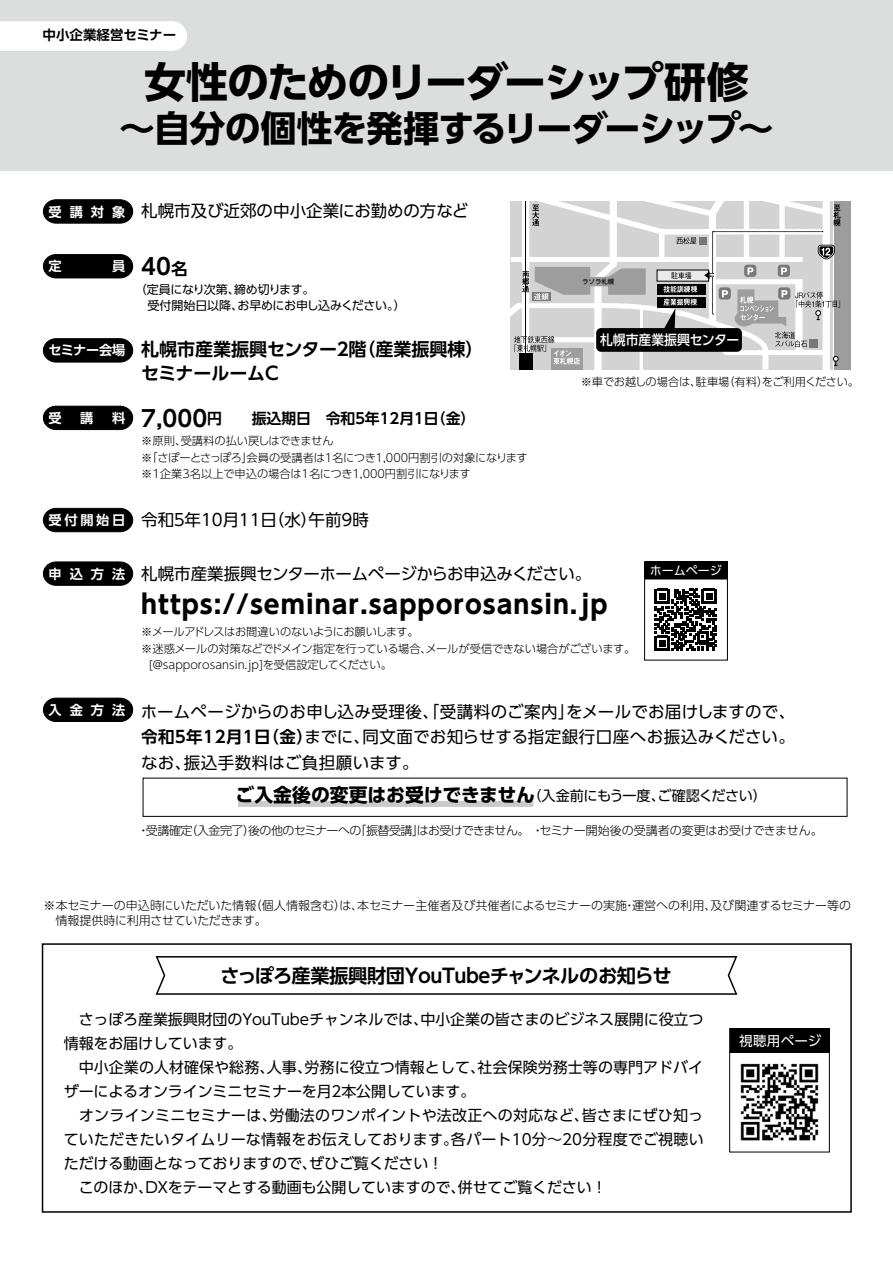
<style>
.page{position:relative;width:893px;height:1263px;background:#fff}
.page>*{position:absolute;margin:0;border:0;box-sizing:border-box;transform-origin:0 0}
.t1{font:700 42px "UD Shin Go Pro";letter-spacing:-.045em;color:#000}
.t2{font:700 36px "UD Shin Go Pro";letter-spacing:-.035em;color:#000}
.t3{font:700 25.65px "UD Shin Go Pro";letter-spacing:.04em;color:#000}
.t4{font:700 22.5px "UD Shin Go Pro De";color:#000}
.t5{font:700 19.2px "UD Shin Go Pro De";letter-spacing:-.02em;color:#000}
.t6{font:700 18.9px "UD Shin Go Pro";color:#000}
.t7{font:700 18px/24px "UD Shin Go Pro De";color:#000}
.t8{font:16.5px "UD Shin Go Pro";color:#000}
.t9{font:16.5px/25.5px "UD Shin Go Pro";letter-spacing:.025em;color:#000}
.t10{font:16.5px "UD Shin Go Pro";letter-spacing:-.02em;color:#000}
.t11{font:16.5px "UD Shin Go Pro";letter-spacing:.03em;color:#000}
.t12{font:700 16.5px "UD Shin Go Pro De";letter-spacing:.03em;color:#000}
.t13{font:15px/24px "UD Shin Go Pro";letter-spacing:-.01em;color:#000}
.t14{font:15px/24px "UD Shin Go Pro";letter-spacing:.01em;color:#000}
.t15{font:15px "UD Shin Go Pro";letter-spacing:.015em;color:#000}
.t16{font:700 14.85px "UD Shin Go Pro De";color:#000}
.t17{font:14.1px "UD Shin Go Pro";letter-spacing:-.03em;color:#000}
.t18{font:500 13.65px "UD Shin Go Pro";color:#fff;scale:.94 1}
.t19{font:700 13.5px "UD Shin Go Pro De";color:#000}
.t20{font:13.5px "UD Shin Go Pro";letter-spacing:.02em;color:#fff}
.t21{font:700 13.2px "UD Shin Go Pro De";letter-spacing:.405em;color:#fff}
.t22{font:300 12px/14.9px "UD Shin Go Pro";letter-spacing:-.02em;color:#000}
.t23{font:300 12px "UD Shin Go Pro";letter-spacing:.005em;color:#000}
.t24{font:12px/16.5px "UD Shin Go Pro";letter-spacing:-.025em;color:#000}
.t25{font:300 12px "UD Shin Go Pro";letter-spacing:-.055em;color:#000}
.t26{font:300 12px "UD Shin Go Pro";letter-spacing:-.04em;color:#000}
.t27{font:12px "UD Shin Go Pro";color:#000}
.t28{font:12px "UD Shin Go Pro";color:#fff}
.t29{font:300 11.25px/16.5px "UD Shin Go Pro";letter-spacing:-.01em;color:#000}
.t30{font:300 11.25px/16.5px "UD Shin Go Pro";letter-spacing:-.03em;color:#000}
.t31{font:500 6.45px "Gothic MB101 Pro";color:#000}
.s1{font-family:"UD Shin Go Pro";font-weight:400}
</style>
<div class="page">
<div style="left:0;top:0;width:893px;height:170px;background:#dcdddd"></div>
<div style="left:0;top:21px;width:187px;height:30px;background:#fff"></div>
<div style="left:42px;top:943px;width:810px;height:270px;border:2px solid #000"></div>
<svg style="left:155px;top:956px;width:583px;height:39px"></svg>
<div style="left:730px;top:1028px;width:99px;height:24px;background:#000"></div>
<div style="left:729px;top:1028px;width:101px;height:25px;border:1px solid #000"></div>
<div style="left:729px;top:1052px;width:101px;height:100px;border:1px solid #000"></div>
<img style="left:740px;top:1063px;width:79px;height:78px">
<div style="left:644px;top:561px;width:84px;height:99px;border:1px solid #000"></div>
<div style="left:645px;top:562px;width:82px;height:17px;background:#000"></div>
<div style="left:644px;top:561px;width:84px;height:18px;border:1px solid #000"></div>
<svg style="left:655px;top:589px;width:62px;height:62px"></svg>
<div style="left:834px;top:201px;width:16px;height:169px;background:#9d9d9e"></div>
<svg style="left:510px;top:201px;width:313px;height:169px;background:#d5d5d6"></svg>
<div style="left:551px;top:348px;width:31px;height:22px;background:#9d9d9e"></div>
<div style="left:519px;top:353px;width:13px;height:17px;background:#000"></div>
<svg style="left:514px;top:201px;width:327px;height:165px"></svg>
<svg style="left:43px;top:405px;width:90px;height:25px;background:#161616"></svg>
<svg style="left:43px;top:338px;width:90px;height:25px;background:#141414"></svg>
<svg style="left:43px;top:199px;width:90px;height:25px;background:#141414"></svg>
<svg style="left:43px;top:254px;width:90px;height:25px;background:#151515"></svg>
<svg style="left:43px;top:508px;width:90px;height:24px;background:#0f0f0f"></svg>
<svg style="left:43px;top:561px;width:90px;height:25px;background:#141414"></svg>
<svg style="left:43px;top:697px;width:90px;height:25px;background:#151515"></svg>
<div style="left:143px;top:778px;width:704px;height:39px;border:1px solid #000"></div>
<div style="left:238px;top:801px;width:295px;height:6px;background:#c9caca"></div>
<p class="t19" style="left:43px;top:24px;width:135px">中小企業経営セミナー</p>
<h1 class="t1" style="left:144px;top:48px;width:606px">女性のためのリーダーシップ研修</h1>
<h2 class="t2" style="left:119px;top:99px;width:656px">～自分の個性を発揮するリーダーシップ~</h2>
<p class="t21" style="left:48px;top:201px;width:78px">受講対象</p>
<p class="t8" style="left:141px;top:198px;width:329px">札幌市及び近郊の中小企業にお勤めの方など</p>
<p class="t21" style="left:48px;top:256px;width:15px">定</p>
<p class="t21" style="left:112px;top:256px;width:15px">員</p>
<h3 class="t4" style="left:141px;top:248px;width:31px">40</h3>
<p class="t12" style="left:171px;top:256px;width:18px">名</p>
<p class="t24" style="left:237px;top:281px;width:170px;text-indent:-103px">（定員になり次第、<br>お早めにお申し込みください (。</p>
<p class="t24" style="left:234px;top:281px;width:82px">締め切ります。</p>
<p class="t27" style="left:148px;top:296px;width:97px">受付開始日以降、</p>
<p class="t31" style="left:582px;top:276px;width:34px">ラソラ札幌</p>
<p class="t21" style="left:48px;top:340px;width:78px">セミナー会場</p>
<p class="t7" style="left:141px;top:337px;width:198px">札幌市産業振興センターセミナールームC</p>
<p class="t7" style="left:349px;top:337px;width:136px">（階産業振興棟(</p>
<p class="t7" style="left:334px;top:337px;width:19px">２</p>
<p class="t18" style="left:600px;top:329px;width:150px">札幌市産業振興センター</p>
<p class="t30" style="left:723px;top:373px;width:137px">（有料をご利用ください。</p>
<p class="t29" style="left:757px;top:373px;width:13px">）</p>
<p class="t29" style="left:581px;top:373px;width:122px">※車でお越しの場合は、</p>
<p class="t29" style="left:696px;top:373px;width:35px">駐車場</p>
<p class="t21" style="left:48px;top:407px;width:15px">受</p>
<p class="t21" style="left:80px;top:407px;width:15px">講</p>
<p class="t21" style="left:112px;top:407px;width:15px">料</p>
<p class="t21" style="left:48px;top:509px;width:78px">受付開始日</p>
<h3 class="t4" style="left:141px;top:400px;width:67px">7,000</h3>
<p class="t29" style="left:181px;top:432px;width:155px">受講料の払い戻しはできません</p>
<p class="t16" style="left:365px;top:406px;width:112px">年12月1 （日金(</p>
<p class="t16" style="left:207px;top:406px;width:150px">円<span class="s1">　　</span>振込期日　令和</p>
<p class="t16" style="left:353px;top:406px;width:16px">５</p>
<p class="t29" style="left:141px;top:432px;width:388px">※原則、<br>※「さぽーとさっぽろ会員の受講者は1名につき1,000円割引の対象になります</p>
<p class="t29" style="left:141px;top:449px;width:331px;text-indent:100px">」<br>※1企業3名以上で申込の場合は1名につき1,000円割引になります</p>
<p class="t8" style="left:309px;top:506px;width:62px">午前9時</p>
<p class="t8" style="left:185px;top:506px;width:134px">年10月11 （日水）</p>
<p class="t8" style="left:141px;top:506px;width:34px">令和</p>
<p class="t8" style="left:171px;top:506px;width:18px">５</p>
<p class="t21" style="left:48px;top:563px;width:78px">申込方法</p>
<p class="t10" style="left:141px;top:560px;width:452px">札幌市産業振興センターホームページからお申込みください。</p>
<h3 class="t3" style="left:141px;top:584px;width:468px">https://seminar.sapporosansin.jp</h3>
<p class="t30" style="left:141px;top:623px;width:495px">※メールアドレスはお間違いのないようにお願いします。<br>※迷惑メールの対策などでドメイン指定を行っている場合メールが受信できない場合がございます。</p>
<p class="t29" style="left:421px;top:640px;width:13px">、</p>
<p class="t29" style="left:149px;top:656px;width:245px">[@sapporosansin.jp]を受信設定してください。</p>
<p class="t28" style="left:650px;top:561px;width:73px">ホームページ</p>
<p class="t21" style="left:48px;top:699px;width:78px">入金方法</p>
<p class="t9" style="left:362px;top:698px;width:434px;text-indent:-222px">ホームページからのお申し込み受理後、「受講料のご案内」<br>同文面でお知らせする指定銀行口座へお振込みください。</p>
<p class="t8" style="left:566px;top:698px;width:231px">をメールでお届けしますので、</p>
<p class="t12" style="left:186px;top:724px;width:128px">年12月1 （日金）</p>
<p class="t12" style="left:141px;top:724px;width:35px">令和</p>
<p class="t8" style="left:305px;top:724px;width:67px">までに、</p>
<p class="t12" style="left:172px;top:724px;width:18px">５</p>
<p class="t11" style="left:184px;top:749px;width:236px">振込手数料はご負担願います。</p>
<p class="t8" style="left:141px;top:749px;width:52px">なお、</p>
<p class="t6" style="left:236px;top:780px;width:301px">ご入金後の変更はお受けできません</p>
<p class="t17" style="left:657px;top:784px;width:111px">ご確認ください(</p>
<p class="t17" style="left:527px;top:784px;width:139px">（入金前にもう一度、</p>
<p class="t25" style="left:354px;top:821px;width:191px">「振替受講はお受けできません。　・</p>
<p class="t26" style="left:185px;top:821px;width:178px">（入金完了後の他のセミナーへの</p>
<p class="t22" style="left:243px;top:823px;width:13px">）</p>
<p class="t22" style="left:146px;top:823px;width:48px">受講確定</p>
<p class="t22" style="left:540px;top:823px;width:285px">セミナー開始後の受講者の変更はお受けできません。</p>
<p class="t22" style="left:412px;top:823px;width:13px">」</p>
<p class="t22" style="left:138px;top:823px;width:13px">・</p>
<p class="t23" style="left:357px;top:896px;width:361px">本セミナー主催者及び共催者によるセミナーの実施運営への利用、</p>
<p class="t22" style="left:710px;top:898px;width:142px">及び関連するセミナー等の</p>
<p class="t22" style="left:56px;top:898px;width:213px;text-indent:-12px">※本セミナーの申込時にいただいた情報情報提供時に利用させていただきます。</p>
<p class="t23" style="left:250px;top:896px;width:115px">（個人情報含むは）、</p>
<p class="t22" style="left:624px;top:898px;width:13px">・</p>
<p class="t5" style="left:221px;top:960px;width:453px">さっぽろ産業振興財団YouTubeチャンネルのお知らせ</p>
<p class="t13" style="left:421px;top:1006px;width:284px">中小企業の皆さまのビジネス展開に役立つ</p>
<p class="t13" style="left:64px;top:1006px;width:366px">　さっぽろ産業振興財団のYouTubeチャンネルでは、情報をお届けしています。</p>
<p class="t13" style="left:478px;top:1054px;width:227px">社会保険労務士等の専門アドバイ</p>
<p class="t13" style="left:305px;top:1054px;width:182px">労務に役立つ情報として、</p>
<p class="t13" style="left:64px;top:1054px;width:413px">　中小企業の人材確保や総務、<br>ザーによるオンラインミニセミナーを月2本公開しています。</p>
<p class="t13" style="left:267px;top:1054px;width:47px">人事、</p>
<p class="t15" style="left:582px;top:1103px;width:123px">皆さまにぜひ知っ</p>
<p class="t15" style="left:269px;top:1103px;width:321px">労働法のワンポイントや法改正への対応など、</p>
<p class="t15" style="left:64px;top:1103px;width:214px">　オンラインミニセミナーは、</p>
<p class="t14" style="left:451px;top:1126px;width:254px">各パート10分～20分程度でご視聴い</p>
<p class="t14" style="left:309px;top:1126px;width:151px;text-indent:-245px">ていただきたいタイムリーな情報をお伝えしております。ぜひご覧ください!</p>
<p class="t13" style="left:64px;top:1150px;width:255px">ただける動画となっておりますので、</p>
<p class="t13" style="left:458px;top:1174px;width:150px">併せてご覧ください!</p>
<p class="t13" style="left:146px;top:1174px;width:321px">DXをテーマとする動画も公開していますので、</p>
<p class="t13" style="left:64px;top:1174px;width:91px">　このほか、</p>
<p class="t20" style="left:739px;top:1030px;width:84px">視聴用ページ</p>
</div>
